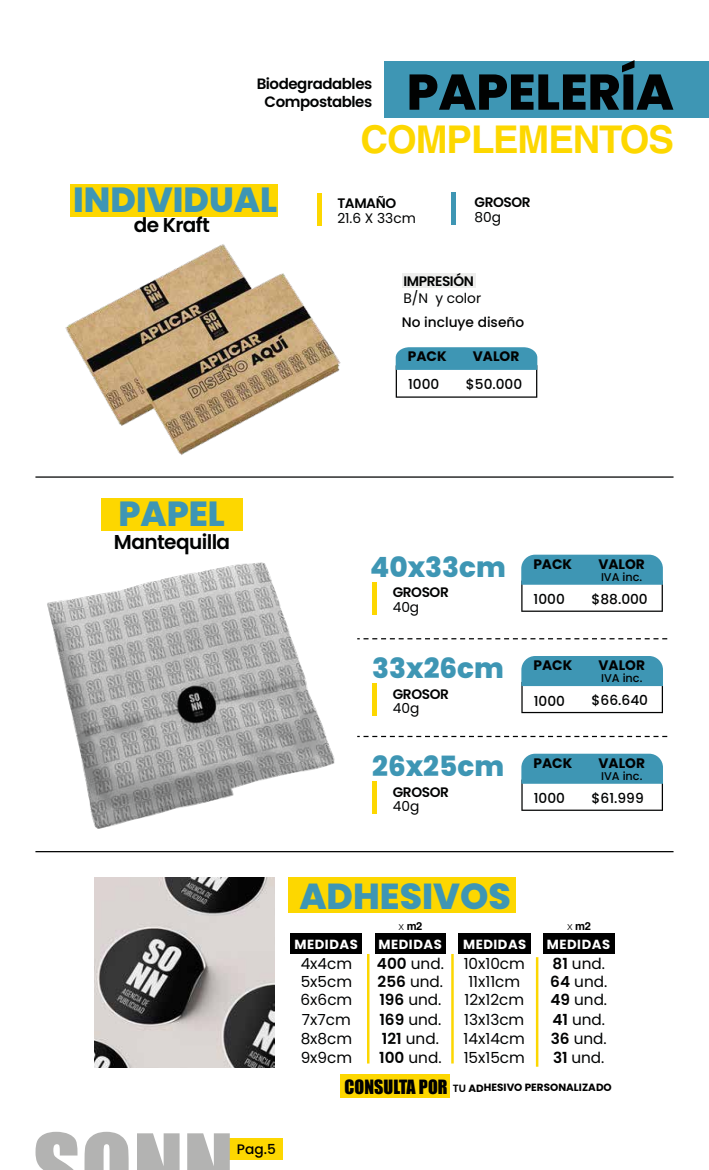
<style>
.page{position:relative;width:709px;height:1170px;background:#fff}
.page>*{position:absolute;margin:0;border:0;box-sizing:border-box;transform-origin:0 0}
.t1{font:800 50px "Poppins";color:#010202}
.t2{font:700 38.25px "Helvetica LT Std";letter-spacing:-.03em;color:#fdd700}
.t3{font:800 36.12px "Poppins";color:#3e96b4}
.t4{font:800 34.75px "Poppins";color:#3e96b4}
.t5{font:800 27.88px "Poppins";color:#3e96b4}
.t6{font:600 20px "Poppins";letter-spacing:-.03em;color:#010202}
.t7{font:15.25px "Poppins";color:#010202}
.t8{font:600 15px/17.5px "Poppins";letter-spacing:-.03em;color:#010202;text-align:center}
.t9{font:500 13.75px "Poppins";color:#010202}
.t10{font:600 13.75px "Poppins";letter-spacing:-.03em;color:#010202}
.t11{font:700 13.75px "Poppins";color:#010202}
.t12{font:13.75px "Poppins";color:#010202}
.t13{font:500 13.75px "Poppins";color:#010101}
.t14{font:700 13.25px "Poppins";letter-spacing:.04em;color:#fff}
.t15{font:500 11.25px "Poppins";color:#010202}
.t16{font:700 11.25px "Helvetica LT Std";color:#000}
.t17{font:700 10.5px "Poppins";letter-spacing:-.01em;color:#000}
.s1{font-weight:300}
.s2{font-weight:600}
.s3{font-family:"Impact";font-weight:400;font-size:18px}
</style>
<div class="page">
<div style="left:226px;top:1138px;width:57px;height:21px;background:#fdd700"></div>
<div style="left:402px;top:273px;width:73px;height:15px;background:#eeeeed"></div>
<div style="left:70px;top:184px;width:208px;height:33px;background:#fdd700"></div>
<div style="left:384px;top:61px;width:325px;height:56px;background:#3e96b4"></div>
<svg style="left:396px;top:347px;width:141px;height:50px"></svg>
<svg style="left:357px;top:638px;width:310px;height:1px"></svg>
<svg style="left:521px;top:554px;width:142px;height:57px"></svg>
<hr style="left:317px;top:193px;width:4px;height:33px;background:#fdd700">
<div style="left:451px;top:192px;width:5px;height:33px;background:#3e96b4"></div>
<hr style="left:372px;top:582px;width:4px;height:33px;background:#fdd700">
<svg style="left:521px;top:656px;width:142px;height:57px"></svg>
<div style="left:372px;top:683px;width:5px;height:33px;background:#fdd700"></div>
<svg style="left:357px;top:735px;width:310px;height:2px"></svg>
<svg style="left:521px;top:753px;width:142px;height:57px"></svg>
<div style="left:372px;top:781px;width:5px;height:33px;background:#fdd700"></div>
<hr style="left:35px;top:476px;width:638px;height:1px;background:#010202">
<hr style="left:35px;top:851px;width:638px;height:1px;background:#010202">
<div style="left:101px;top:498px;width:141px;height:33px;background:#fdd700"></div>
<img style="left:65px;top:244px;width:276px;height:211px">
<img style="left:47px;top:562px;width:288px;height:267px">
<div style="left:291px;top:933px;width:71px;height:20px;background:#000"></div>
<div style="left:375px;top:933px;width:71px;height:20px;background:#000"></div>
<div style="left:458px;top:933px;width:73px;height:20px;background:#000"></div>
<div style="left:543px;top:933px;width:71px;height:20px;background:#000"></div>
<hr style="left:367px;top:953px;width:2px;height:110px;background:#fdd700">
<hr style="left:451px;top:953px;width:3px;height:110px;background:#fdd700">
<hr style="left:536px;top:957px;width:2px;height:109px;background:#fdd700">
<img style="left:95px;top:877px;width:179px;height:190px">
<div style="left:289px;top:877px;width:227px;height:35px;background:#fdd700"></div>
<div style="left:340px;top:1074px;width:110px;height:23px;background:#fdd700"></div>
<svg style="left:36px;top:1131px;width:93px;height:38px"></svg>
<svg style="left:137px;top:1133px;width:42px;height:36px;background:#bcbcbb"></svg>
<svg style="left:187px;top:1133px;width:43px;height:36px;background:#bdbcbb"></svg>
<p class="t8" style="left:257px;top:75px;width:117px">Biodegradables<br>Compostables</p>
<h1 class="t1" style="left:407px;top:63px;width:268px">PAPELERÍA</h1>
<h2 class="t2" style="left:360px;top:116px;width:315px">COMPLEMENTOS</h2>
<h3 class="t4" style="left:73px;top:180px;width:206px">INDIVIDUAL</h3>
<p class="t10" style="left:337px;top:195px;width:60px">TAMAÑO</p>
<p class="t12" style="left:337px;top:210px;width:80px">21.6 X 33cm</p>
<h3 class="t6" style="left:134px;top:213px;width:78px">de Kraft</h3>
<p class="t10" style="left:474px;top:194px;width:58px">GROSOR</p>
<p class="t12" style="left:474px;top:209px;width:28px">80g</p>
<p class="t10" style="left:403px;top:273px;width:72px">IMPRESIÓN</p>
<p class="t12" style="left:403px;top:290px;width:79px">B/N y color</p>
<p class="t9" style="left:402px;top:314px;width:124px">No incluye diseño</p>
<p class="t11" style="left:408px;top:348px;width:40px">PACK</p>
<p class="t11" style="left:473px;top:348px;width:48px">VALOR</p>
<p class="t9" style="left:408px;top:376px;width:33px">1000</p>
<p class="t9" style="left:466px;top:376px;width:58px">$50.000</p>
<h3 class="t4" style="left:118px;top:494px;width:108px">PAPEL</h3>
<h3 class="t6" style="left:114px;top:530px;width:118px">Mantequilla</h3>
<h3 class="t5" style="left:370px;top:551px;width:137px">40x33cm</h3>
<p class="t10" style="left:392px;top:584px;width:58px">GROSOR</p>
<p class="t12" style="left:392px;top:599px;width:28px">40g</p>
<p class="t11" style="left:533px;top:555px;width:40px">PACK</p>
<p class="t11" style="left:598px;top:555px;width:48px">VALOR</p>
<p class="t15" style="left:601px;top:570px;width:43px">IVA inc.</p>
<p class="t9" style="left:533px;top:591px;width:33px">1000</p>
<p class="t9" style="left:591px;top:591px;width:58px">$88.000</p>
<h3 class="t5" style="left:372px;top:652px;width:201px">33x26cm <sup>PACK</sup></h3>
<p class="t11" style="left:598px;top:657px;width:48px">VALOR</p>
<p class="t10" style="left:393px;top:686px;width:58px">GROSOR</p>
<p class="t12" style="left:393px;top:700px;width:28px">40g</p>
<p class="t15" style="left:601px;top:671px;width:43px">IVA inc.</p>
<p class="t9" style="left:533px;top:692px;width:33px">1000</p>
<p class="t9" style="left:591px;top:692px;width:58px">$66.640</p>
<h3 class="t5" style="left:372px;top:750px;width:133px">26x25cm</h3>
<p class="t10" style="left:393px;top:783px;width:58px">GROSOR</p>
<p class="t12" style="left:393px;top:798px;width:28px">40g</p>
<p class="t11" style="left:533px;top:754px;width:40px">PACK</p>
<p class="t11" style="left:598px;top:754px;width:48px">VALOR</p>
<p class="t15" style="left:601px;top:769px;width:43px">IVA inc.</p>
<p class="t9" style="left:533px;top:790px;width:33px">1000</p>
<p class="t9" style="left:591px;top:790px;width:54px">$61.999</p>
<p class="t13" style="left:237px;top:1141px;width:40px">Pag.5</p>
<h3 class="t3" style="left:299px;top:874px;width:213px">ADHESIVOS</h3>
<p class="t16" style="left:398px;top:918px;width:25px"><span class="s1">x</span> m2</p>
<p class="t16" style="left:567px;top:918px;width:25px"><span class="s1">x</span> m2</p>
<p class="t14" style="left:294px;top:936px;width:65px">MEDIDAS</p>
<p class="t14" style="left:378px;top:936px;width:65px">MEDIDAS</p>
<p class="t7" style="left:301px;top:954px;width:53px">4x4cm</p>
<p class="t7" style="left:377px;top:954px;width:68px"><span class="s2">400</span> und.</p>
<p class="t7" style="left:301px;top:972px;width:53px">5x5cm</p>
<p class="t7" style="left:377px;top:972px;width:67px"><span class="s2">256</span> und.</p>
<p class="t7" style="left:300px;top:990px;width:53px">6x6cm</p>
<p class="t7" style="left:379px;top:990px;width:63px"><span class="s2">196</span> und.</p>
<p class="t7" style="left:302px;top:1010px;width:50px">7x7cm</p>
<p class="t7" style="left:379px;top:1010px;width:63px"><span class="s2">169</span> und.</p>
<p class="t7" style="left:301px;top:1029px;width:53px">8x8cm</p>
<p class="t7" style="left:382px;top:1029px;width:58px"><span class="s2">121</span> und.</p>
<p class="t7" style="left:301px;top:1049px;width:53px">9x9cm</p>
<p class="t7" style="left:379px;top:1049px;width:64px"><span class="s2">100</span> und.</p>
<p class="t14" style="left:463px;top:936px;width:65px">MEDIDAS</p>
<p class="t14" style="left:547px;top:936px;width:65px">MEDIDAS</p>
<p class="t7" style="left:463px;top:954px;width:63px">10x10cm</p>
<p class="t7" style="left:552px;top:954px;width:54px"><span class="s2">81</span> und.</p>
<p class="t7" style="left:468px;top:972px;width:53px">11x11cm</p>
<p class="t7" style="left:550px;top:972px;width:58px"><span class="s2">64</span> und.</p>
<p class="t7" style="left:464px;top:990px;width:61px">12x12cm</p>
<p class="t7" style="left:550px;top:990px;width:58px"><span class="s2">49</span> und.</p>
<p class="t7" style="left:464px;top:1010px;width:62px">13x13cm</p>
<p class="t7" style="left:552px;top:1010px;width:54px"><span class="s2">41</span> und.</p>
<p class="t7" style="left:463px;top:1029px;width:63px">14x14cm</p>
<p class="t7" style="left:551px;top:1029px;width:58px"><span class="s2">36</span> und.</p>
<p class="t7" style="left:463px;top:1049px;width:63px">15x15cm</p>
<p class="t7" style="left:553px;top:1049px;width:53px"><span class="s2">31</span> und.</p>
<p class="t17" style="left:344px;top:1081px;width:269px"><span class="s3">CONSULTA POR</span> <span class="s2">TU</span> ADHESIVO PERSONALIZADO</p>
</div>
